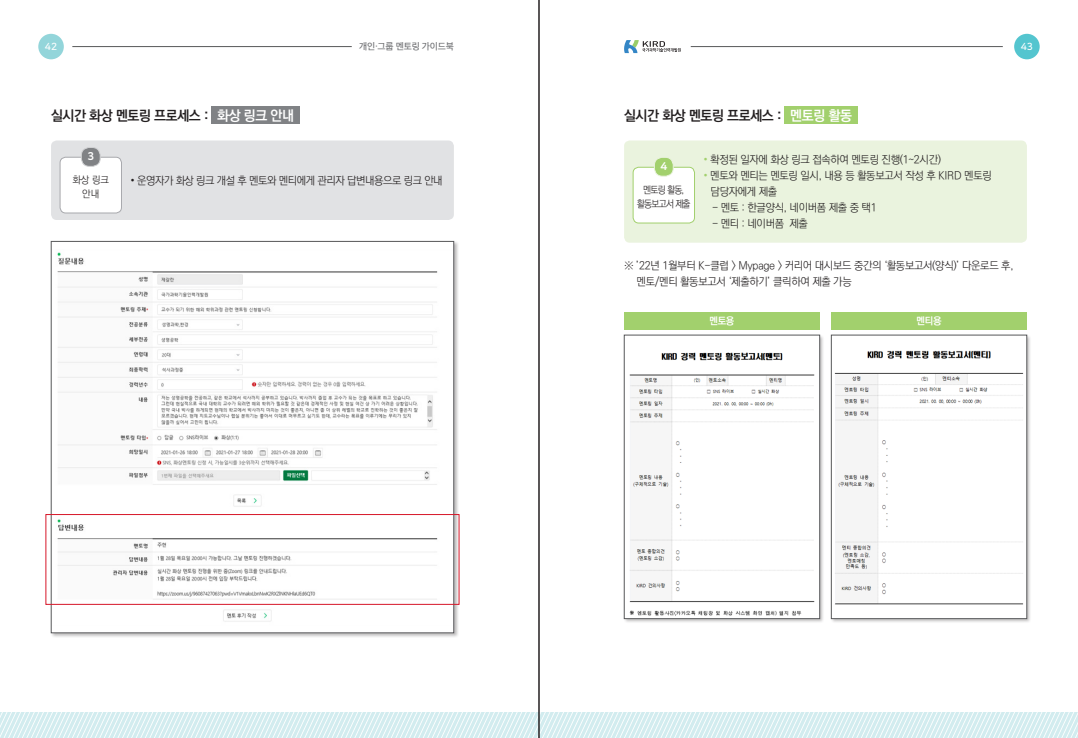
<style>
.page{position:relative;width:1078px;height:738px;background:#fff}
.page>*{position:absolute;margin:0;border:0;box-sizing:border-box;transform-origin:0 0}
.t1{font:14px "Ko Pub Dotum PB";letter-spacing:-.03em;color:#231f20}
.t2{font:11px/16px "Ko Pub Dotum PL";letter-spacing:-.03em;color:#231f20}
.t3{font:11px "Nanum Square Round OTFEB";color:#fff}
.t4{font:10px/14px "Ko Pub Dotum PL";letter-spacing:-.08em;color:#231f20;text-align:center;scale:.92 1}
.t5{font:10px "Ko Pub Dotum PB";letter-spacing:-.03em;color:#fff}
.t6{font:10px/14px "Ko Pub Dotum PL";letter-spacing:-.08em;color:#231f20;text-align:center}
.t7{font:10px "Nanum Square Round OTFB";color:#fff}
.t8{font:9px "SD Gothic Neoa e Md";letter-spacing:-.02em;color:#6c6d70}
.s1{color:#fff}
.s2{color:#a2d06d}
</style>
<div class="page">
<svg style="left:0;top:711px;width:1077px;height:26px"></svg>
<div style="left:211px;top:107px;width:89px;height:17px;background:#808285"></div>
<div style="left:784px;top:107px;width:73px;height:17px;background:#a2d06d"></div>
<div style="left:50px;top:240px;width:408px;height:397px;background:#231f20;opacity:.3"></div>
<div style="left:51px;top:241px;width:402px;height:391px;background:#fff"></div>
<img style="left:53px;top:252px;width:399px;height:370px">
<div style="left:51px;top:140px;width:403px;height:80px;background:#e1e2e4;border-radius:6px"></div>
<div style="left:624px;top:140px;width:402px;height:102px;background:#eaf3de;border-radius:6px"></div>
<div style="left:45px;top:513px;width:414px;height:91px;border:1px solid #d71729"></div>
<div style="left:829px;top:333px;width:202px;height:290px;background:#231f20;opacity:.3"></div>
<div style="left:831px;top:335px;width:195px;height:283px;background:#fff"></div>
<img style="left:834px;top:350px;width:190px;height:255px">
<div style="left:622px;top:333px;width:202px;height:290px;background:#231f20;opacity:.3"></div>
<img style="left:626px;top:338px;width:191px;height:278px">
<div style="left:624px;top:312px;width:195px;height:17px;background:#a2d06d"></div>
<div style="left:831px;top:312px;width:195px;height:17px;background:#a2d06d"></div>
<div style="left:60px;top:157px;width:61px;height:56px;background:#fff;border-radius:6px"></div>
<div style="left:60px;top:157px;width:62px;height:56px;border:1px solid #a8a9ad;border-radius:6px"></div>
<div style="left:81px;top:147px;width:19px;height:19px;background:#808285;border-radius:8px"></div>
<div style="left:81px;top:147px;width:20px;height:20px;border:1px solid #d1d2d4;border-radius:8px"></div>
<div style="left:633px;top:167px;width:61px;height:56px;background:#fff;border-radius:6px"></div>
<div style="left:632px;top:167px;width:62px;height:56px;border:1px solid #a2d06d;border-radius:6px"></div>
<div style="left:654px;top:157px;width:19px;height:19px;background:#a2d06d;border-radius:8px"></div>
<div style="left:653px;top:157px;width:20px;height:19px;border:1px solid #eaf3de;border-radius:8px"></div>
<hr style="left:690px;top:46px;width:312px;height:1px;background:#57585a">
<svg style="left:624px;top:40px;width:56px;height:13px"></svg>
<div style="left:1013px;top:34px;width:26px;height:25px;background:#54c5cf;border-radius:50%"></div>
<hr style="left:72px;top:46px;width:279px;height:1px;background:#57585a">
<div style="left:38px;top:34px;width:26px;height:25px;background:#93d5da;border-radius:50%"></div>
<hr style="left:538px;top:0;width:1px;height:737px;background:#231f20">
<p class="t7" style="left:45px;top:41px;width:14px">42</p>
<p class="t8" style="left:359px;top:42px;width:96px">개인·그룹 멘토링 가이드북</p>
<p class="t7" style="left:1020px;top:41px;width:14px">43</p>
<p class="t1" style="left:51px;top:109px;width:244px">실시간 화상 멘토링 프로세스 : <span class="s1">화상 링크 안내</span></p>
<p class="t1" style="left:624px;top:109px;width:229px">실시간 화상 멘토링 프로세스 : <span class="s1">멘토링 활동</span></p>
<p class="t3" style="left:87px;top:150px;width:8px">3</p>
<p class="t6" style="left:72px;top:173px;width:38px">화상 링크 안내</p>
<p class="t2" style="left:130px;top:172px;width:313px">• 운영자가 화상 링크 개설 후 멘토와 멘티에게 관리자 답변내용으로 링크 안내</p>
<p class="t3" style="left:660px;top:160px;width:8px">4</p>
<p class="t4" style="left:636px;top:183px;width:60px">멘토링 활동, 활동보고서 제출</p>
<p class="t2" style="left:703px;top:152px;width:239px"><span class="s2">•</span> 확정된 일자에 화상 링크 접속하여 멘토링 진행(1~2시간)</p>
<p class="t2" style="left:710px;top:168px;width:283px;text-indent:-7px"><span class="s2">•</span> 멘토와 멘티는 멘토링 일시, 내용 등 활동보고서 작성 후 KIRD 멘토링 담당자에게 제출</p>
<p class="t2" style="left:711px;top:200px;width:166px">- 멘토 : 한글양식, 네이버폼 제출 중 택1</p>
<p class="t2" style="left:711px;top:216px;width:97px">- 멘티 : 네이버폼 제출</p>
<p class="t2" style="left:636px;top:258px;width:378px;text-indent:-13px">※ ’22년 1월부터 K-클럽 &gt; Mypage &gt; 커리어 대시보드 중간의 ‘활동보고서(양식)’ 다운로드 후, 멘토/멘티 활동보고서 ‘제출하기’ 클릭하여 제출 가능</p>
<p class="t5" style="left:709px;top:315px;width:27px">멘토용</p>
<p class="t5" style="left:916px;top:315px;width:27px">멘티용</p>
</div>
